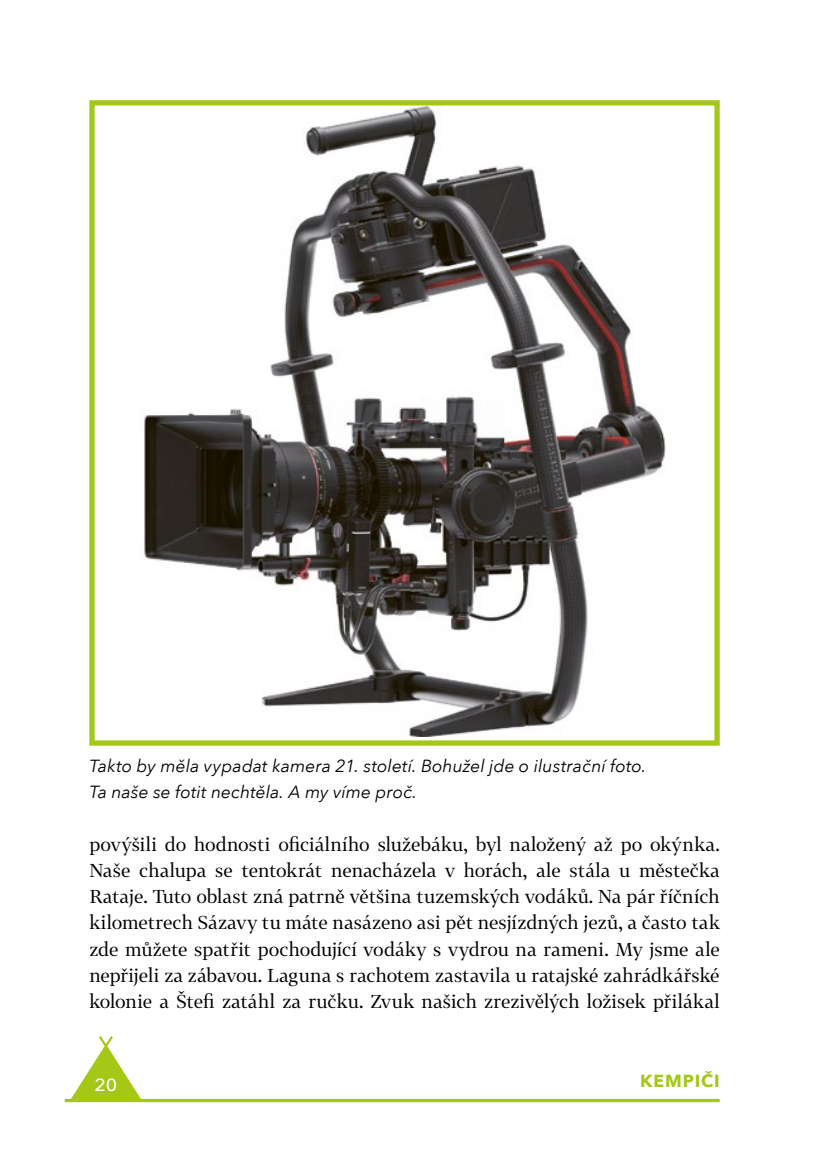
<style>
.page{position:relative;width:819px;height:1166px;background:#fff}
.page>*{position:absolute;margin:0;border:0;box-sizing:border-box;transform-origin:0 0}
.t1{font:18.38px/26.2px "Tabac G2";letter-spacing:.005em;color:#000;text-align:justify}
.t2{font:italic 17.5px/26.2px "Avenir Next";letter-spacing:.005em;color:#000}
.t3{font:700 17.5px "Avenir Next";letter-spacing:.05em;color:#a5c715}
.t4{font:500 17.5px "Avenir Next";color:#fff;scale:1.1 1}
</style>
<div class="page">
<svg style="left:65px;top:1036px;width:654px;height:66px"></svg>
<img style="left:144px;top:106px;width:522px;height:630px">
<div style="left:89px;top:100px;width:630px;height:646px;border:5px solid #a5c715"></div>
<p class="t2" style="left:89px;top:752px;width:558px">Takto by měla vypadat kamera 21. století. Bohužel jde o ilustrační foto.<br>Ta naše se fotit nechtěla. A my víme proč.</p>
<p class="t1" style="left:89px;top:831px;width:632px">povýšili do hodnosti oficiálního služebáku, byl naložený až po okýnka.<br>Naše chalupa se tentokrát nenacházela v horách, ale stála u městečka Rataje. Tuto oblast zná patrně většina tuzemských vodáků. Na pár říčních kilometrech Sázavy tu máte nasázeno asi pět nesjízdných jezů, a často tak zde můžete spatřit pochodující vodáky s vydrou na rameni. My jsme ale nepřijeli za zábavou. Laguna s rachotem zastavila u ratajské zahrádkářské kolonie a Štefi zatáhl za ručku. Zvuk našich zrezivělých ložisek přilákal</p>
<p class="t4" style="left:94px;top:1070px;width:22px">20</p>
<p class="t3" style="left:640px;top:1066px;width:81px">KEMPIČI</p>
</div>
